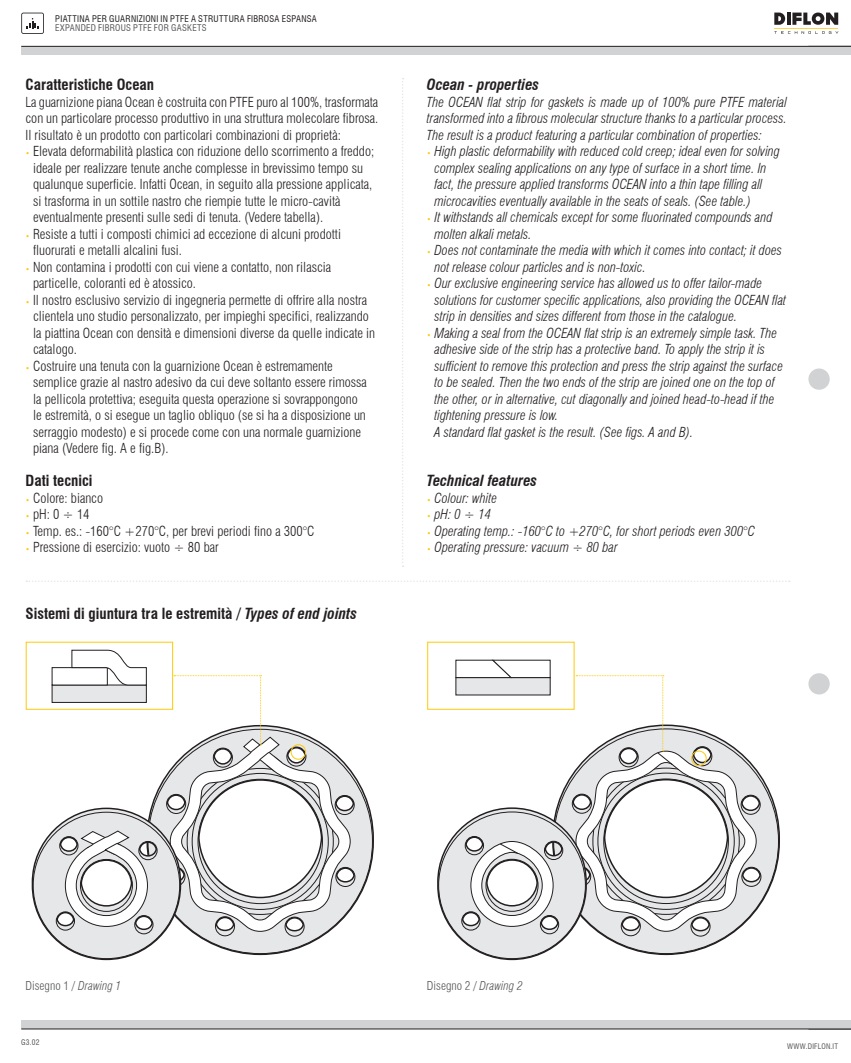
<style>
.page{position:relative;width:851px;height:1063px;background:#fff}
.page>*{position:absolute;margin:0;border:0;box-sizing:border-box;transform-origin:0 0}
.Diflon_-_Ita_-_Parag{font:700 condensed 15px "Swiss 721 BT";color:#231f20}
.Diflon_-_Eng_-_Parag{font:italic 700 condensed 15px "Swiss 721 BT";color:#231f20}
.Diflon_-_Eng_-_Parag-2{font:italic 300 condensed 13.5px/16.5px "Swiss 721 BT";color:#231f20}
.Diflon_-_Ita_-_Parag-2{font:300 condensed 13.5px/16.5px "Swiss 721 BT";color:#231f20}
.Diflon_-_Ita_-_Note{font:300 condensed 12px "Swiss 721 BT";color:#57585a}
.t1{font:condensed 9px "Swiss 721 BT";letter-spacing:.03em;color:#231f20}
.t2{font:condensed 9px "Swiss 721 BT";letter-spacing:.03em;color:#57585a}
.Indice_Sottotitolo{font:condensed 7.5px "Swiss 721 BT";letter-spacing:.03em;color:#57585a}
.s1{font-size:7.5px;color:#feca0a}
.s2{font-style:italic}
.s3{font-style:normal;font-size:7.5px;color:#feca0a}
</style>
<div class="page">
<div style="left:808px;top:673px;width:21px;height:21px;background:#d1d2d4;border-radius:50%"></div>
<div style="left:808px;top:369px;width:21px;height:21px;background:#d1d2d4;border-radius:50%"></div>
<svg style="left:402px;top:78px;width:1px;height:489px"></svg>
<div style="left:427px;top:642px;width:147px;height:68px;border:1px solid #feca0a"></div>
<svg style="left:26px;top:580px;width:763px;height:2px"></svg>
<svg style="left:761px;top:776px;width:17px;height:128px"></svg>
<svg style="left:756px;top:768px;width:5px;height:143px"></svg>
<svg style="left:350px;top:769px;width:23px;height:142px"></svg>
<svg style="left:32px;top:650px;width:318px;height:310px"></svg>
<div style="left:291px;top:744px;width:15px;height:16px;border:1px solid #feca0a;border-radius:50%"></div>
<svg style="left:437px;top:660px;width:319px;height:300px"></svg>
<div style="left:21px;top:1020px;width:829px;height:9px;background:#d1d2d4"></div>
<div style="left:21px;top:47px;width:829px;height:8px;background:#d1d2d4"></div>
<hr style="left:21px;top:1029px;width:829px;height:1px;background:#231f20">
<hr style="left:21px;top:46px;width:829px;height:1px;background:#231f20">
<svg style="left:774px;top:13px;width:11px;height:12px"></svg>
<svg style="left:787px;top:13px;width:3px;height:12px"></svg>
<svg style="left:792px;top:13px;width:46px;height:12px"></svg>
<svg style="left:774px;top:31px;width:64px;height:3px"></svg>
<hr style="left:774px;top:28px;width:64px;height:1px;background:#fed24c">
<svg style="left:21px;top:13px;width:23px;height:21px"></svg>
<p class="t1" style="left:55px;top:13px;width:263px">PIATTINA PER GUARNIZIONI IN PTFE A STRUTTURA FIBROSA ESPANSA</p>
<p class="t2" style="left:55px;top:22px;width:153px">EXPANDED FIBROUS PTFE FOR GASKETS</p>
<p class="Diflon_-_Ita_-_Parag" style="left:26px;top:76px;width:130px">Caratteristiche Ocean</p>
<p class="Diflon_-_Ita_-_Parag-2" style="left:26px;top:93px;width:354px;text-align:justify">La guarnizione piana Ocean è costruita con PTFE puro al 100%, trasformata con un particolare processo produttivo in una struttura molecolare fibrosa.<br>Il risultato è un prodotto con particolari combinazioni di proprietà:</p>
<p class="Diflon_-_Ita_-_Parag-2" style="left:33px;top:143px;width:342px;text-indent:-8px"><span class="s1">•</span> Elevata deformabilità plastica con riduzione dello scorrimento a freddo; ideale per realizzare tenute anche complesse in brevissimo tempo su qualunque superficie. Infatti Ocean, in seguito alla pressione applicata, si trasforma in un sottile nastro che riempie tutte le micro-cavità eventualmente presenti sulle sedi di tenuta. (Vedere tabella).</p>
<p class="Diflon_-_Ita_-_Parag-2" style="left:33px;top:225px;width:309px;text-indent:-8px"><span class="s1">•</span> Resiste a tutti i composti chimici ad eccezione di alcuni prodotti fluorurati e metalli alcalini fusi.</p>
<p class="Diflon_-_Ita_-_Parag-2" style="left:33px;top:258px;width:299px;text-indent:-8px"><span class="s1">•</span> Non contamina i prodotti con cui viene a contatto, non rilascia particelle, coloranti ed è atossico.</p>
<p class="Diflon_-_Ita_-_Parag-2" style="left:33px;top:291px;width:343px;text-indent:-8px"><span class="s1">•</span> Il nostro esclusivo servizio di ingegneria permette di offrire alla nostra clientela uno studio personalizzato, per impieghi specifici, realizzando la piattina Ocean con densità e dimensioni diverse da quelle indicate in catalogo.</p>
<p class="Diflon_-_Ita_-_Parag-2" style="left:33px;top:357px;width:335px;text-indent:-8px"><span class="s1">•</span> Costruire una tenuta con la guarnizione Ocean è estremamente semplice grazie al nastro adesivo da cui deve soltanto essere rimossa la pellicola protettiva; eseguita questa operazione si sovrappongono le estremità, o si esegue un taglio obliquo (se si ha a disposizione un serraggio modesto) e si procede come con una normale guarnizione piana (Vedere fig. A e fig.B).</p>
<p class="Diflon_-_Ita_-_Parag" style="left:26px;top:472px;width:68px">Dati tecnici</p>
<p class="Diflon_-_Ita_-_Parag-2" style="left:26px;top:489px;width:79px"><span class="s1">•</span> Colore: bianco</p>
<p class="Diflon_-_Ita_-_Parag-2" style="left:26px;top:506px;width:65px"><span class="s1">•</span> pH: 0 ÷ 14</p>
<p class="Diflon_-_Ita_-_Parag-2" style="left:26px;top:522px;width:290px"><span class="s1">•</span> Temp. es.: -160°C +270°C, per brevi periodi fino a 300°C</p>
<p class="Diflon_-_Ita_-_Parag-2" style="left:26px;top:539px;width:195px"><span class="s1">•</span> Pressione di esercizio: vuoto ÷ 80 bar</p>
<p class="Diflon_-_Ita_-_Parag" style="left:26px;top:604px;width:333px">Sistemi di giuntura tra le estremità / <span class="s2">Types of end joints</span></p>
<p class="Diflon_-_Eng_-_Parag" style="left:427px;top:76px;width:114px">Ocean - properties</p>
<p class="Diflon_-_Eng_-_Parag-2" style="left:427px;top:93px;width:361px;text-align:justify">The OCEAN flat strip for gaskets is made up of 100% pure PTFE material transformed into a fibrous molecular structure thanks to a particular process.<br>The result is a product featuring a particular combination of properties:</p>
<p class="Diflon_-_Eng_-_Parag-2" style="left:434px;top:143px;width:347px;text-indent:-8px"><span class="s3">•</span> High plastic deformability with reduced cold creep; ideal even for solving complex sealing applications on any type of surface in a short time. In fact, the pressure applied transforms OCEAN into a thin tape filling all microcavities eventually available in the seats of seals. (See table.)</p>
<p class="Diflon_-_Eng_-_Parag-2" style="left:434px;top:209px;width:339px;text-indent:-8px"><span class="s3">•</span> It withstands all chemicals except for some fluorinated compounds and molten alkali metals.</p>
<p class="Diflon_-_Eng_-_Parag-2" style="left:434px;top:242px;width:349px;text-indent:-8px"><span class="s3">•</span> Does not contaminate the media with which it comes into contact; it does not release colour particles and is non-toxic.</p>
<p class="Diflon_-_Eng_-_Parag-2" style="left:434px;top:275px;width:353px;text-indent:-8px"><span class="s3">•</span> Our exclusive engineering service has allowed us to offer tailor-made solutions for customer specific applications, also providing the OCEAN flat strip in densities and sizes different from those in the catalogue.</p>
<p class="Diflon_-_Eng_-_Parag-2" style="left:434px;top:324px;width:350px;text-indent:-8px"><span class="s3">•</span> Making a seal from the OCEAN flat strip is an extremely simple task. The adhesive side of the strip has a protective band. To apply the strip it is sufficient to remove this protection and press the strip against the surface to be sealed. Then the two ends of the strip are joined one on the top of the other, or in alternative, cut diagonally and joined head-to-head if the tightening pressure is low.<br>A standard flat gasket is the result. (See figs. A and B).</p>
<p class="Diflon_-_Eng_-_Parag" style="left:427px;top:472px;width:112px">Technical features</p>
<p class="Diflon_-_Eng_-_Parag-2" style="left:427px;top:489px;width:72px"><span class="s3">•</span> Colour: white</p>
<p class="Diflon_-_Eng_-_Parag-2" style="left:427px;top:506px;width:65px"><span class="s3">•</span> pH: 0 ÷ 14</p>
<p class="Diflon_-_Eng_-_Parag-2" style="left:427px;top:522px;width:329px"><span class="s3">•</span> Operating temp.: -160°C to +270°C, for short periods even 300°C</p>
<p class="Diflon_-_Eng_-_Parag-2" style="left:427px;top:539px;width:192px"><span class="s3">•</span> Operating pressure: vacuum ÷ 80 bar</p>
<p class="Diflon_-_Ita_-_Note" style="left:26px;top:978px;width:97px">Disegno 1 / <span class="s2">Drawing 1</span></p>
<p class="Diflon_-_Ita_-_Note" style="left:427px;top:978px;width:97px">Disegno 2 / <span class="s2">Drawing 2</span></p>
<p class="Indice_Sottotitolo" style="left:21px;top:1037px;width:20px">G3.02</p>
<p class="Indice_Sottotitolo" style="left:787px;top:1042px;width:53px">WWW.DIFLON.IT</p>
</div>
